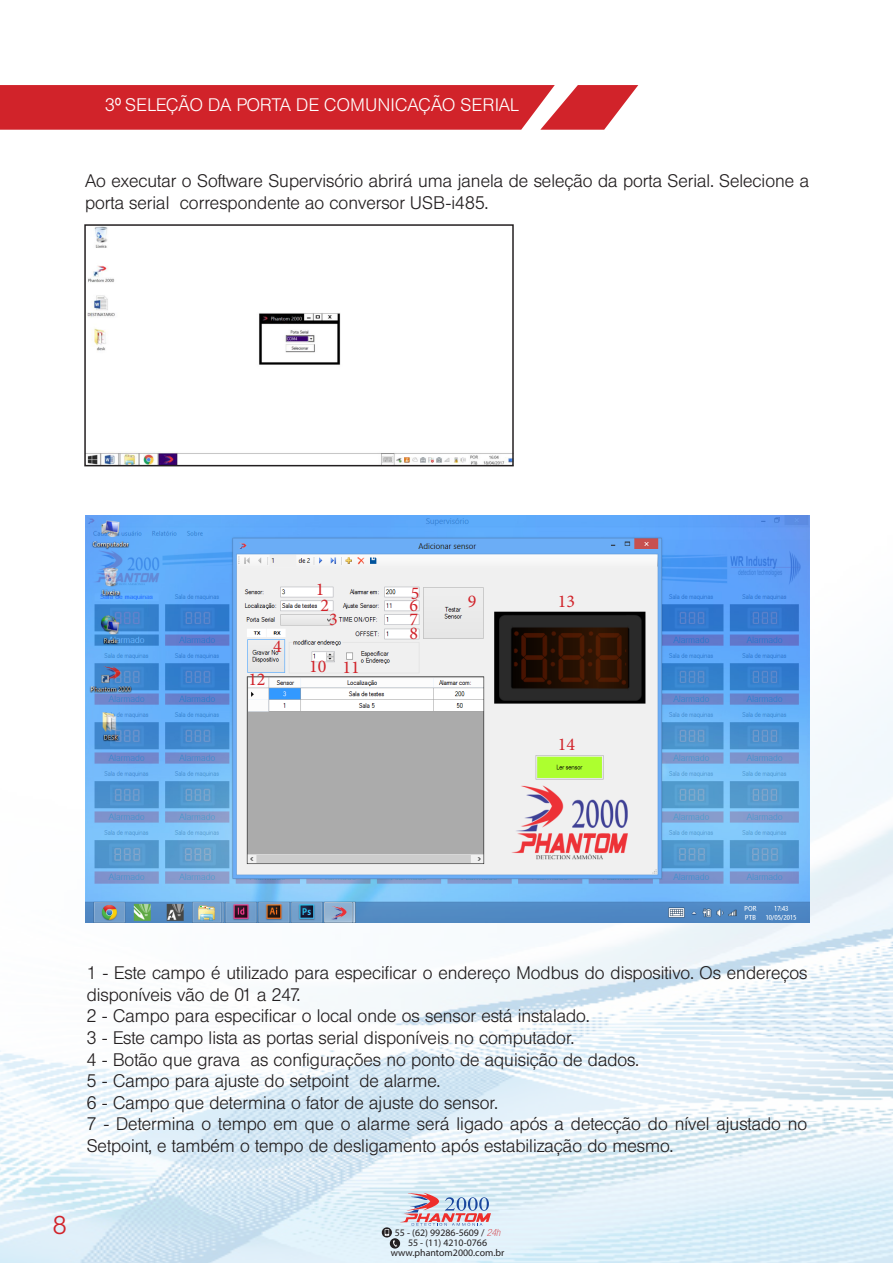
<style>
.page{position:relative;width:893px;height:1263px;background:#fff}
.page>*{position:absolute;margin:0;border:0;box-sizing:border-box;transform-origin:0 0}
.t1{font:300 25.5px "Helvetica BQ";color:#d1232a}
.t2{font:300 18px/21.6px "Helvetica BQ";color:#231f20}
.t3{font:300 18px "Helvetica BQ";color:#fff}
.t4{font:18px "Minion Pro";color:#d1232a}
.t5{font:9.9px/9.9px "Myriad Pro";color:#231f20;text-align:center}
.s1{font-family:"Helvetica Neue";font-weight:100;font-style:italic;font-stretch:condensed;color:#d1232a}
</style>
<div class="page">
<img style="left:0;top:85px;width:893px;height:1178px">
<svg style="left:382px;top:1227px;width:10px;height:10px"></svg>
<div style="left:390px;top:1238px;width:10px;height:10px;background:#231f20;border-radius:50%"></div>
<svg style="left:385px;top:1193px;width:106px;height:54px;background:#d1ced9"></svg>
<svg style="left:0;top:85px;width:638px;height:45px;background:#d43137"></svg>
<img style="left:87px;top:227px;width:424px;height:236px">
<div style="left:84px;top:224px;width:430px;height:242px;border:2px solid #231f20"></div>
<img style="left:85px;top:515px;width:724px;height:407px">
<p class="t3" style="left:105px;top:94px;width:415px">3º SELEÇÃO DA PORTA DE COMUNICAÇÃO SERIAL</p>
<p class="t2" style="left:85px;top:170px;width:726px">Ao executar o Software Supervisório abrirá uma janela de seleção da porta Serial. Selecione a porta serial correspondente ao conversor USB-i485.</p>
<p class="t4" style="left:273px;top:634px;width:10px">4</p>
<p class="t4" style="left:248px;top:667px;width:19px">12</p>
<p class="t4" style="left:316px;top:577px;width:10px">1</p>
<p class="t4" style="left:320px;top:593px;width:10px">2</p>
<p class="t4" style="left:329px;top:607px;width:10px">3</p>
<p class="t4" style="left:309px;top:655px;width:19px">10</p>
<p class="t4" style="left:342px;top:655px;width:19px">11</p>
<p class="t4" style="left:411px;top:581px;width:10px">5</p>
<p class="t4" style="left:410px;top:593px;width:10px">6</p>
<p class="t4" style="left:410px;top:607px;width:10px">7</p>
<p class="t4" style="left:410px;top:621px;width:10px">8</p>
<p class="t4" style="left:468px;top:589px;width:10px">9</p>
<p class="t4" style="left:558px;top:589px;width:19px">13</p>
<p class="t4" style="left:558px;top:732px;width:19px">14</p>
<p class="t2" style="left:87px;top:962px;width:722px">1 - Este campo é utilizado para especificar o endereço Modbus do dispositivo. Os endereços disponíveis vão de 01 a 247.</p>
<p class="t2" style="left:87px;top:1005px;width:504px">2 - Campo para especificar o local onde os sensor está instalado.</p>
<p class="t2" style="left:87px;top:1027px;width:489px">3 - Este campo lista as portas serial disponíveis no computador.</p>
<p class="t2" style="left:87px;top:1049px;width:554px">4 - Botão que grava as configurações no ponto de aquisição de dados.</p>
<p class="t2" style="left:87px;top:1070px;width:355px">5 - Campo para ajuste do setpoint de alarme.</p>
<p class="t2" style="left:87px;top:1092px;width:413px">6 - Campo que determina o fator de ajuste do sensor.</p>
<p class="t2" style="left:87px;top:1113px;width:722px">7 - Determina o tempo em que o alarme será ligado após a detecção do nível ajustado no<br>Setpoint, e também o tempo de desligamento após estabilização do mesmo.</p>
<h1 class="t1" style="left:53px;top:1211px;width:15px">8</h1>
<p class="t5" style="left:391px;top:1228px;width:115px">55 - (62) 99286-5609 / <span class="s1">24h<br></span>55 - (11) 4210-0766 www.phantom2000.com.br</p>
</div>
